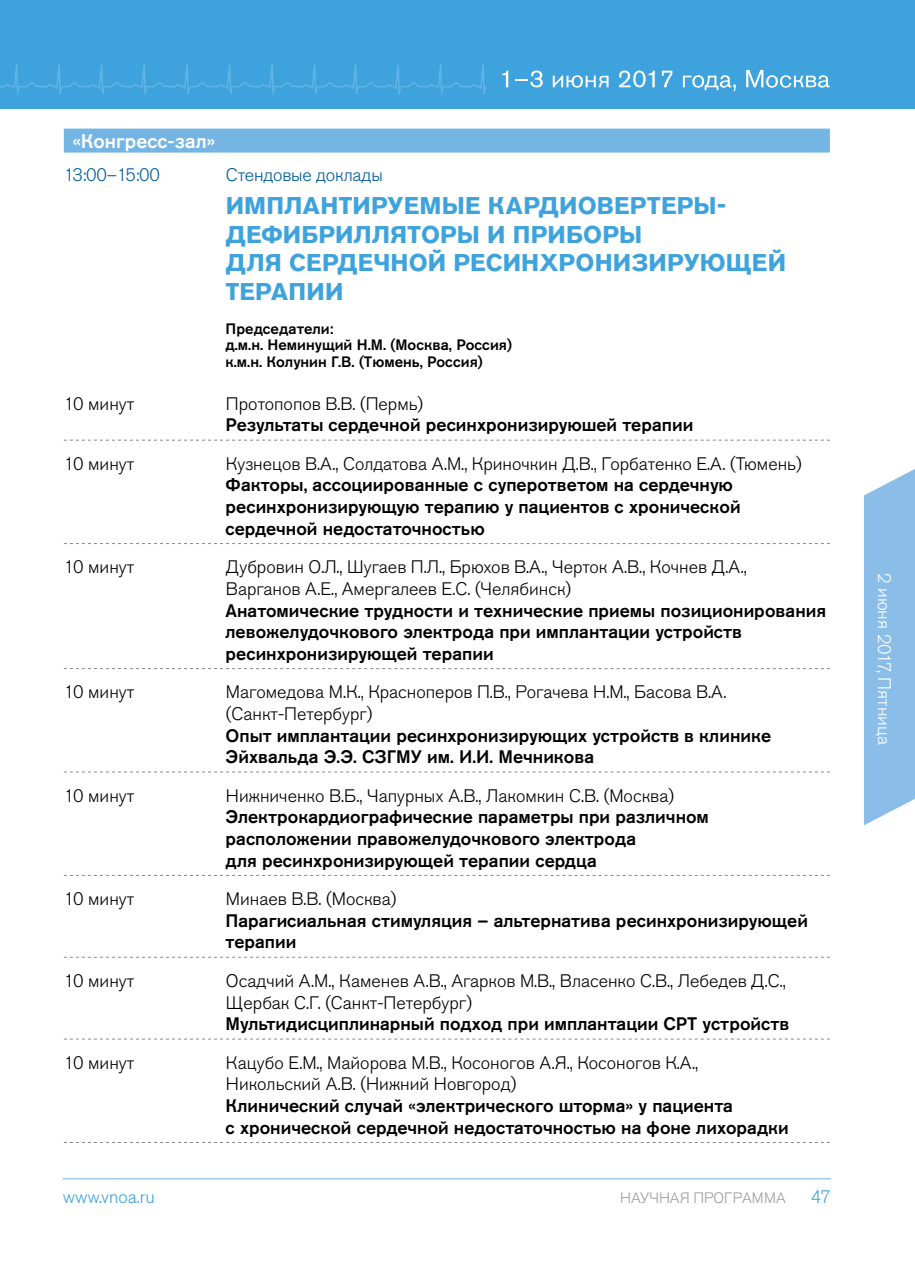
<style>
.page{position:relative;width:915px;height:1263px;background:#fff}
.page>*{position:absolute;margin:0;border:0;box-sizing:border-box;transform-origin:0 0}
.t1{font:700 24px/28.8px "Akzidenz Grotesk Pro";letter-spacing:.01em;color:#3ea3dc}
.t2{font:500 19.5px "Akzidenz Grotesk Pro";color:#fff}
.t3{font:500 18px/21.6px "Akzidenz Grotesk Pro";color:#000}
.t4{font:300 18px/21.6px "Akzidenz Grotesk Pro";color:#000}
.t5{font:300 18px "Akzidenz Grotesk Pro";letter-spacing:-.01em;color:#005d9f}
.t6{font:300 18px "Akzidenz Grotesk Pro";color:#fff}
.t7{font:300 18px "Akzidenz Grotesk Pro";color:#3ea3dc}
.t8{font:500 15px/16.5px "Akzidenz Grotesk Pro";color:#000}
.t9{font:300 15px "Akzidenz Grotesk Pro";color:#9d9d9c}
</style>
<div class="page">
<svg style="left:864px;top:469px;width:50px;height:356px;background:#92c2e9"></svg>
<div style="left:0;top:0;width:914px;height:108px;background:#3ea3dc"></div>
<svg style="left:502px;top:71px;width:6px;height:16px"></svg>
<svg style="left:515px;top:71px;width:27px;height:16px"></svg>
<svg style="left:552px;top:75px;width:56px;height:13px"></svg>
<svg style="left:619px;top:71px;width:35px;height:16px"></svg>
<svg style="left:661px;top:71px;width:11px;height:16px"></svg>
<svg style="left:682px;top:75px;width:53px;height:16px"></svg>
<svg style="left:746px;top:70px;width:83px;height:18px"></svg>
<hr style="left:63px;top:1178px;width:767px;height:1px;background:#9ec7ec">
<svg style="left:0;top:64px;width:487px;height:30px"></svg>
<div style="left:64px;top:129px;width:765px;height:24px;background:#75b5e4"></div>
<svg style="left:64px;top:440px;width:765px;height:1px"></svg>
<svg style="left:64px;top:543px;width:765px;height:1px"></svg>
<svg style="left:64px;top:668px;width:765px;height:1px"></svg>
<svg style="left:64px;top:772px;width:765px;height:1px"></svg>
<svg style="left:64px;top:875px;width:765px;height:1px"></svg>
<svg style="left:64px;top:957px;width:765px;height:1px"></svg>
<svg style="left:64px;top:1039px;width:765px;height:1px"></svg>
<svg style="left:64px;top:1142px;width:765px;height:1px"></svg>
<p class="t2" style="left:72px;top:129px;width:144px">«Конгресс-зал»</p>
<p class="t5" style="left:64px;top:163px;width:98px">13:00–15:00</p>
<p class="t5" style="left:226px;top:163px;width:158px">Стендовые доклады</p>
<h1 class="t1" style="left:225px;top:191px;width:561px">ИМПЛАНТИРУЕМЫЕ КАРДИОВЕРТЕРЫ-<br>ДЕФИБРИЛЛЯТОРЫ И ПРИБОРЫ<br>ДЛЯ СЕРДЕЧНОЙ РЕСИНХРОНИЗИРУЮЩЕЙ<br>ТЕРАПИИ</h1>
<p class="t8" style="left:225px;top:320px;width:288px">Председатели:<br>д.м.н. Неминущий Н.М. (Москва, Россия) к.м.н. Колунин Г.В. (Тюмень, Россия)</p>
<p class="t4" style="left:64px;top:393px;width:72px">10 минут</p>
<p class="t4" style="left:226px;top:393px;width:198px">Протопопов В.В. (Пермь)</p>
<p class="t3" style="left:225px;top:414px;width:469px">Результаты сердечной ресинхронизируюшей терапии</p>
<p class="t4" style="left:64px;top:453px;width:72px">10 минут</p>
<p class="t4" style="left:226px;top:453px;width:577px">Кузнецов В.А., Солдатова А.М., Криночкин Д.В., Горбатенко Е.А. (Тюмень)</p>
<p class="t3" style="left:225px;top:474px;width:516px">Факторы, ассоциированные с суперответом на сердечную ресинхронизирующую терапию у пациентов с хронической сердечной недостаточностью</p>
<p class="t4" style="left:64px;top:556px;width:72px">10 минут</p>
<p class="t4" style="left:226px;top:556px;width:522px">Дубровин О.Л., Шугаев П.Л., Брюхов В.А., Черток А.В., Кочнев Д.А.,<br>Варганов А.Е., Амергалеев Е.С. (Челябинск)</p>
<p class="t3" style="left:225px;top:599px;width:602px">Анатомические трудности и технические приемы позиционирования левожелудочкового электрода при имплантации устройств ресинхронизирующей терапии</p>
<p class="t4" style="left:64px;top:681px;width:72px">10 минут</p>
<p class="t4" style="left:226px;top:681px;width:502px">Магомедова М.К., Красноперов П.В., Рогачева Н.М., Басова В.А. (Санкт-Петербург)</p>
<p class="t3" style="left:225px;top:724px;width:547px">Опыт имплантации ресинхронизирующих устройств в клинике<br>Эйхвальда Э.Э. СЗГМУ им. И.И. Мечникова</p>
<p class="t4" style="left:64px;top:785px;width:72px">10 минут</p>
<p class="t4" style="left:226px;top:785px;width:449px">Нижниченко В.Б., Чапурных А.В., Лакомкин С.В. (Москва)</p>
<p class="t3" style="left:225px;top:806px;width:485px">Электрокардиографические параметры при различном расположении правожелудочкового электрода<br>для ресинхронизирующей терапии сердца</p>
<p class="t4" style="left:64px;top:888px;width:72px">10 минут</p>
<p class="t4" style="left:226px;top:888px;width:172px">Минаев В.В. (Москва)</p>
<p class="t3" style="left:225px;top:909px;width:583px">Парагисиальная стимуляция – альтернатива ресинхронизирующей терапии</p>
<p class="t4" style="left:64px;top:970px;width:72px">10 минут</p>
<p class="t4" style="left:226px;top:970px;width:561px">Осадчий А.М., Каменев А.В., Агарков М.В., Власенко С.В., Лебедев Д.С.,<br>Щербак С.Г. (Санкт-Петербург)</p>
<p class="t3" style="left:225px;top:1013px;width:565px">Мультидисциплинарный подход при имплантации СРТ устройств</p>
<p class="t4" style="left:64px;top:1052px;width:72px">10 минут</p>
<p class="t4" style="left:226px;top:1052px;width:473px">Кацубо Е.М., Майорова М.В., Косоногов А.Я., Косоногов К.А.,<br>Никольский А.В. (Нижний Новгород)</p>
<p class="t3" style="left:225px;top:1094px;width:564px">Клинический случай «электрического шторма» у пациента<br>с хронической сердечной недостаточностью на фоне лихорадки</p>
<p class="t7" style="left:63px;top:1185px;width:93px">www.vnoa.ru</p>
<p class="t9" style="left:620px;top:1188px;width:167px">НАУЧНАЯ ПРОГРАММА</p>
<p class="t7" style="left:810px;top:1185px;width:22px">47</p>
<p class="t6" style="left:895px;top:573px;width:174px;rotate:90deg">2 июня 2017, Пятница</p>
</div>
